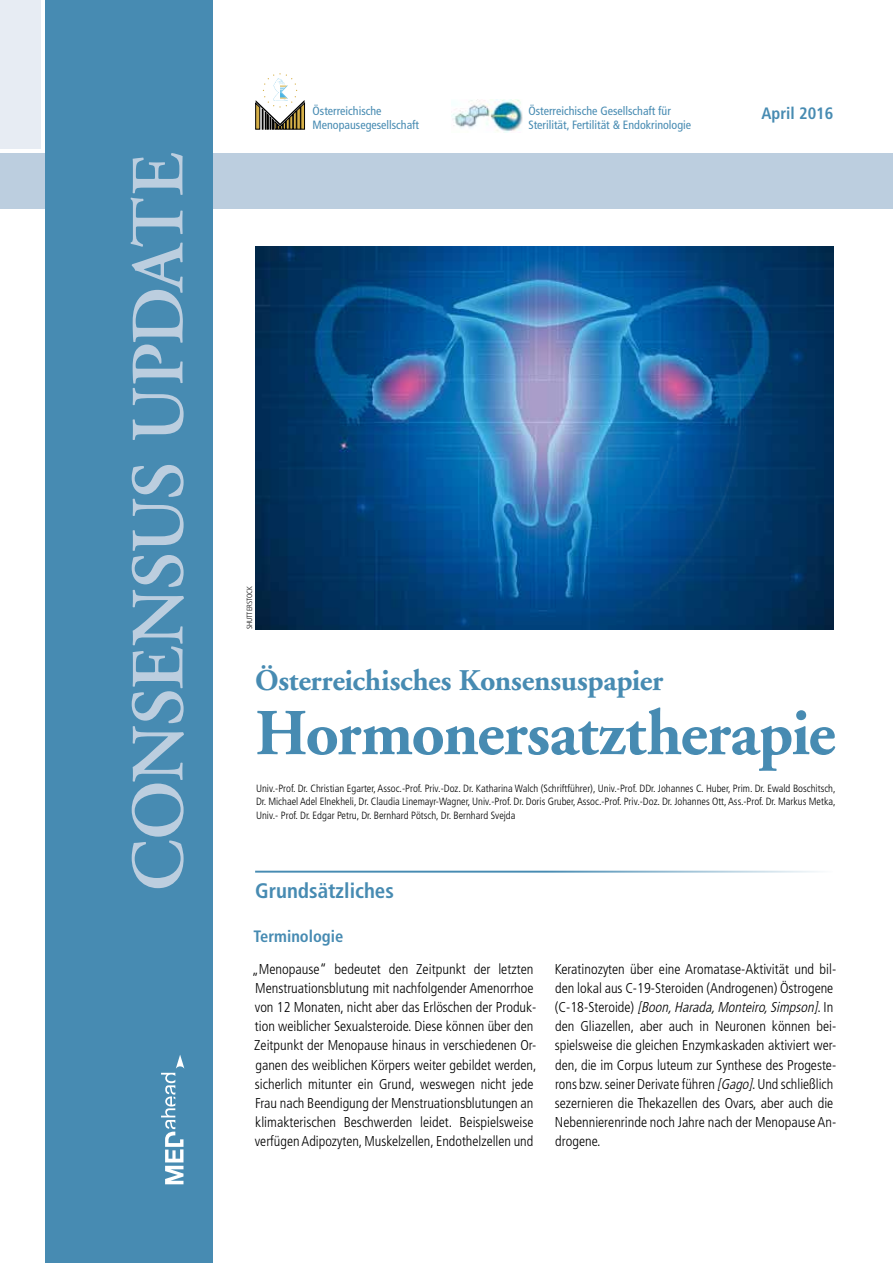
<style>
.page{position:relative;width:893px;height:1263px;background:#fff}
.page>*{position:absolute;margin:0;border:0;box-sizing:border-box;transform-origin:0 0}
.t1{font:600 75px "Adobe Garamond";letter-spacing:-.025em;color:#bccedf}
.t2{font:700 65.25px "Adobe Garamond";letter-spacing:-.015em;color:#478bb2}
.t3{font:700 30px "Adobe Garamond";letter-spacing:-.01em;color:#478bb2}
.t4{font:700 condensed 21px "Frutiger";color:#478bb2}
.t5{font:700 condensed 16.5px "Frutiger";color:#478bb2}
.t6{font:300 condensed 14.25px/19.2px "Frutiger";color:#000}
.t7{font:condensed 12px/13.2px "Frutiger";color:#478bb2}
.t8{font:300 condensed 10.5px/13.5px "Frutiger";color:#000;text-align:justify}
.t9{font:300 condensed 7.5px "Frutiger";color:#000}
.s1{font-style:italic}
</style>
<div class="page">
<div style="left:0;top:153px;width:893px;height:55px;background:#bccedf"></div>
<div style="left:45px;top:0;width:168px;height:1263px;background:#478bb2"></div>
<div style="left:0;top:0;width:40px;height:149px;background:#e7ecf3"></div>
<svg style="left:161px;top:1055px;width:23px;height:129px"></svg>
<img style="left:451px;top:100px;width:72px;height:32px">
<img style="left:255px;top:247px;width:578px;height:382px">
<svg style="left:255px;top:73px;width:50px;height:56px"></svg>
<hr style="left:255px;top:871px;width:578px;height:2px;background:#478bb2">
<h1 class="t1" style="left:117px;top:891px;width:740px;rotate:-90deg">CONSENSUS UPDATE</h1>
<p class="t7" style="left:313px;top:105px;width:71px">Österreichische</p>
<p class="t5" style="left:761px;top:103px;width:73px">April 2016</p>
<p class="t7" style="left:313px;top:118px;width:108px">Menopausegesellschaft</p>
<p class="t7" style="left:528px;top:105px;width:164px">Österreichische Gesellschaft für<br>Sterilität, Fertilität &amp; Endokrinologie</p>
<p class="t9" style="left:245px;top:629px;width:45px;rotate:-90deg">SHUTTERSTOCK</p>
<h3 class="t3" style="left:255px;top:664px;width:410px">Österreichisches Konsensuspapier</h3>
<h2 class="t2" style="left:255px;top:698px;width:582px">Hormonersatztherapie</h2>
<p class="t8" style="left:256px;top:781px;width:581px">Univ.-Prof. Dr. Christian Egarter, Assoc.-Prof. Priv.-Doz. Dr. Katharina Walch (Schriftführer), Univ.-Prof. DDr. Johannes C. Huber, Prim. Dr. Ewald Boschitsch, Dr. Michael Adel Elnekheli, Dr. Claudia Linemayr-Wagner, Univ.-Prof. Dr. Doris Gruber, Assoc.-Prof. Priv.-Doz. Dr. Johannes Ott, Ass.-Prof. Dr. Markus Metka, Univ.- Prof. Dr. Edgar Petru, Dr. Bernhard Pötsch, Dr. Bernhard Svejda</p>
<h3 class="t4" style="left:255px;top:879px;width:140px">Grundsätzliches</h3>
<p class="t5" style="left:254px;top:926px;width:91px">Terminologie</p>
<p class="t6" style="left:252px;top:959px;width:286px">„Menopause“ bedeutet den Zeitpunkt der letzten Menstruationsblutung mit nachfolgender Amenorrhoe von 12 Monaten, nicht aber das Erlöschen der Produk&shy;tion weiblicher Sexualsteroide. Diese können über den Zeitpunkt der Menopause hinaus in verschiedenen Or&shy;ganen des weiblichen Körpers weiter gebildet werden, sicherlich mitunter ein Grund, weswegen nicht jede Frau nach Beendigung der Menstruationsblutungen an klimakterischen Beschwerden leidet. Beispielsweise verfügen Adipozyten, Muskelzellen, Endothelzellen und</p>
<p class="t6" style="left:555px;top:959px;width:283px">Keratinozyten über eine Aromatase-Aktivität und bil&shy;den lokal aus C-19-Steroiden (Androgenen) Östrogene ( C - 1 8 - S t e r o i d e ) <span class="s1">[Boon,Harada,Monteiro,Simpson]</span>. I n den Gliazellen, aber auch in Neuronen können bei&shy;spielsweise die gleichen Enzymkaskaden aktiviert wer&shy;den, die im Corpus luteum zur Synthese des Progeste&shy;rons bzw. seiner Derivate führen <span class="s1">[Gago]</span>. Und schließlich sezernieren die Thekazellen des Ovars, aber auch die Nebennierenrinde noch Jahre nach der Menopause An&shy;drogene.</p>
</div>
